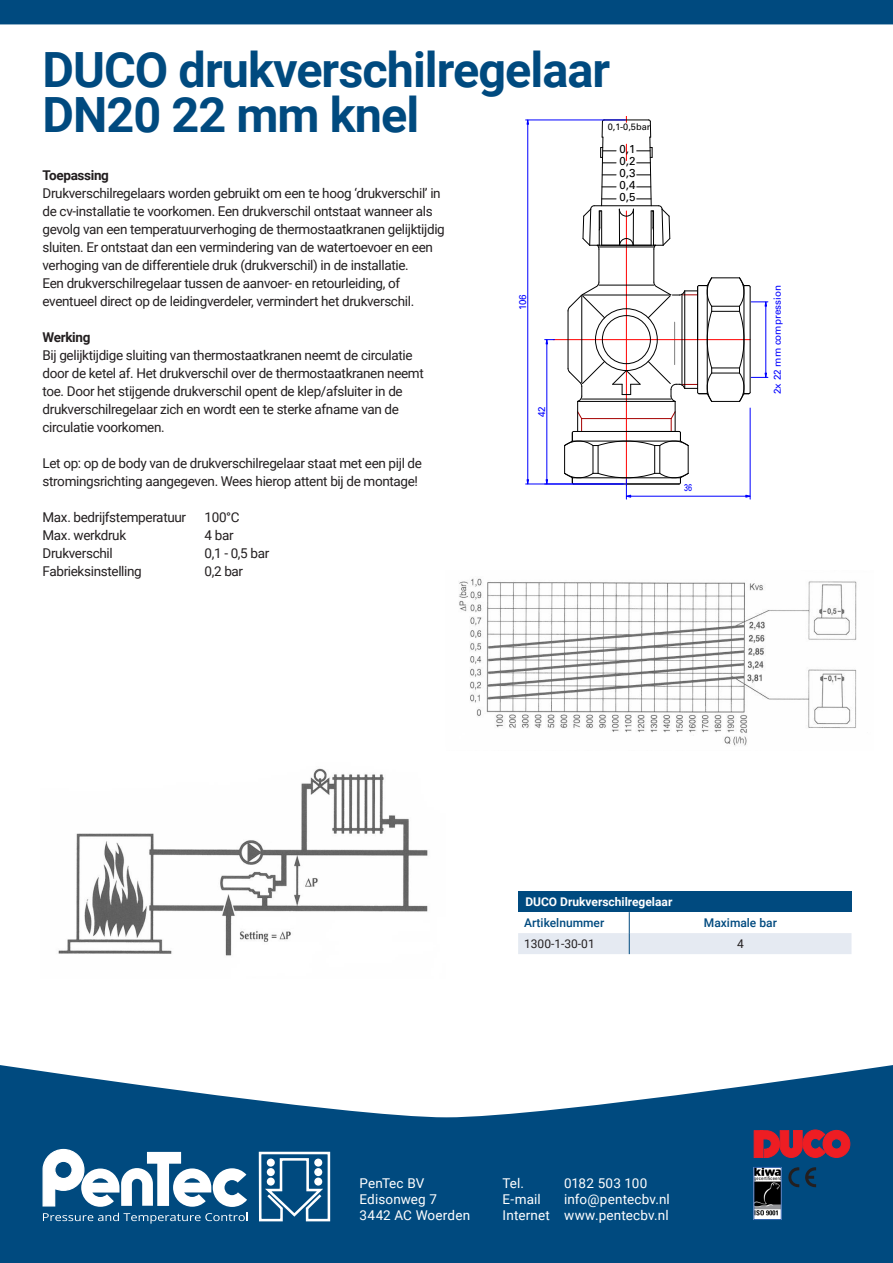
<style>
.page{position:relative;width:893px;height:1263px;background:#004a7f}
.page>*{position:absolute;margin:0;border:0;box-sizing:border-box;transform-origin:0 0}
.t1{font:700 48.6px "Roboto";letter-spacing:-.02em;color:#004a7f}
.t2{font:13.5px/18px "Roboto";letter-spacing:-.025em;color:#231f20}
.t3{font:13.5px/16.2px "Roboto";letter-spacing:.01em;color:#fff}
.t4{font:700 13.5px "Roboto";letter-spacing:-.025em;color:#231f20}
.t5{font:700 12px "Roboto";color:#fff}
.t6{font:500 12px "Roboto";color:#004a7f}
.t7{font:12px "Roboto";color:#231f20}
.t8{font:11.55px/11.7px "Univers";color:#000}
.t9{font:9.9px "Univers";color:#00f}
.t10{font:9.9px "Univers";color:#00f;scale:.72 1}
.t11{font:9.3px "Univers";color:#000}
</style>
<div class="page">
<svg style="left:42px;top:1148px;width:205px;height:59px"></svg>
<svg style="left:43px;top:1213px;width:205px;height:11px"></svg>
<svg style="left:258px;top:1151px;width:73px;height:71px"></svg>
<div style="left:267px;top:1158px;width:8px;height:8px;background:#fff;border-radius:50%"></div>
<div style="left:267px;top:1177px;width:8px;height:8px;background:#fff;border-radius:50%"></div>
<div style="left:267px;top:1168px;width:8px;height:8px;background:#fff;border-radius:50%"></div>
<div style="left:314px;top:1158px;width:8px;height:8px;background:#fff;border-radius:50%"></div>
<div style="left:314px;top:1177px;width:8px;height:8px;background:#fff;border-radius:50%"></div>
<div style="left:314px;top:1168px;width:8px;height:8px;background:#fff;border-radius:50%"></div>
<div style="left:0;top:24px;width:893px;height:1093px;background:#fff"></div>
<img style="left:756px;top:1169px;width:23px;height:49px">
<div style="left:754px;top:1167px;width:27px;height:53px;border:1px solid #275caa"></div>
<svg style="left:788px;top:1167px;width:11px;height:20px"></svg>
<svg style="left:805px;top:1167px;width:11px;height:21px"></svg>
<svg style="left:763px;top:1130px;width:87px;height:28px"></svg>
<div style="left:754px;top:1131px;width:9px;height:27px;background:#ee1d23"></div>
<div style="left:754px;top:1130px;width:9px;height:28px;border:1px solid #ee1d23"></div>
<div style="left:518px;top:891px;width:333px;height:21px;background:#004a7f"></div>
<svg style="left:518px;top:912px;width:333px;height:42px"></svg>
<div style="left:517px;top:117px;width:265px;height:383px;background:#fff"></div>
<hr style="left:553px;top:339px;width:197px;height:1px;background:#f00">
<hr style="left:626px;top:211px;width:1px;height:275px;background:#f00">
<hr style="left:675px;top:401px;width:1px;height:30px;background:#000">
<hr style="left:577px;top:401px;width:1px;height:30px;background:#000">
<hr style="left:582px;top:399px;width:89px;height:1px;background:#000">
<hr style="left:578px;top:401px;width:97px;height:1px;background:#000">
<hr style="left:583px;top:295px;width:87px;height:1px;background:#000">
<hr style="left:581px;top:296px;width:1px;height:87px;background:#000">
<hr style="left:568px;top:311px;width:1px;height:57px;background:#000">
<svg style="left:568px;top:361px;width:37px;height:41px"></svg>
<svg style="left:612px;top:370px;width:29px;height:25px"></svg>
<div style="left:602px;top:315px;width:49px;height:49px;border:1px solid #000;border-radius:50%"></div>
<hr style="left:599px;top:285px;width:55px;height:1px;background:#000">
<svg style="left:568px;top:282px;width:37px;height:36px"></svg>
<hr style="left:599px;top:249px;width:1px;height:33px;background:#000">
<hr style="left:654px;top:249px;width:1px;height:33px;background:#000">
<svg style="left:582px;top:117px;width:88px;height:133px"></svg>
<hr style="left:526px;top:120px;width:99px;height:1px;background:#00f">
<hr style="left:526px;top:484px;width:99px;height:1px;background:#00f">
<hr style="left:527px;top:124px;width:1px;height:356px;background:#00f">
<svg style="left:526px;top:119px;width:3px;height:6px"></svg>
<svg style="left:526px;top:479px;width:3px;height:6px"></svg>
<hr style="left:547px;top:344px;width:1px;height:136px;background:#00f">
<svg style="left:545px;top:339px;width:10px;height:5px"></svg>
<svg style="left:546px;top:479px;width:2px;height:6px"></svg>
<hr style="left:750px;top:408px;width:1px;height:91px;background:#00f">
<hr style="left:631px;top:496px;width:115px;height:1px;background:#00f">
<svg style="left:745px;top:495px;width:6px;height:3px"></svg>
<svg style="left:564px;top:411px;width:125px;height:88px"></svg>
<svg style="left:648px;top:277px;width:120px;height:125px"></svg>
<img style="left:445px;top:571px;width:429px;height:179px">
<img style="left:40px;top:747px;width:406px;height:231px">
<p class="t1" style="left:43px;top:36px;width:569px">DUCO drukverschilregelaar</p>
<p class="t1" style="left:43px;top:81px;width:378px">DN20 22 mm knel</p>
<p class="t4" style="left:43px;top:166px;width:68px">Toepassing</p>
<p class="t2" style="left:43px;top:184px;width:404px">Drukverschilregelaars worden gebruikt om een te hoog ‘drukverschil’ in de cv-installatie te voorkomen. Een drukverschil ontstaat wanneer als gevolg van een temperatuurverhoging de thermostaatkranen gelijktijdig sluiten. Er ontstaat dan een vermindering van de watertoevoer en een verhoging van de differentiele druk (drukverschil) in de installatie.<br>Een drukverschilregelaar tussen de aanvoer- en retourleiding, of eventueel direct op de leidingverdeler, vermindert het drukverschil.</p>
<p class="t4" style="left:43px;top:328px;width:49px">Werking</p>
<p class="t2" style="left:43px;top:346px;width:383px">Bij gelijktijdige sluiting van thermostaatkranen neemt de circulatie door de ketel af. Het drukverschil over de thermostaatkranen neemt toe. Door het stijgende drukverschil opent de klep/afsluiter in de drukverschilregelaar zich en wordt een te sterke afname van de circulatie voorkomen.</p>
<p class="t2" style="left:43px;top:454px;width:381px">Let op: op de body van de drukverschilregelaar staat met een pijl de stromingsrichting aangegeven. Wees hierop attent bij de montage!</p>
<p class="t2" style="left:43px;top:508px;width:145px">Max. bedrijfstemperatuur</p>
<p class="t2" style="left:205px;top:508px;width:37px">100°C</p>
<p class="t2" style="left:43px;top:526px;width:85px">Max. werkdruk</p>
<p class="t2" style="left:205px;top:526px;width:31px">4 bar</p>
<p class="t2" style="left:43px;top:544px;width:72px">Drukverschil</p>
<p class="t2" style="left:205px;top:544px;width:66px">0,1 - 0,5 bar</p>
<p class="t2" style="left:43px;top:562px;width:101px">Fabrieksinstelling</p>
<p class="t2" style="left:205px;top:562px;width:40px">0,2 bar</p>
<p class="t11" style="left:608px;top:121px;width:44px">0,1-0,5bar</p>
<p class="t8" style="left:619px;top:143px;width:18px">0,1</p>
<p class="t8" style="left:619px;top:155px;width:18px">0,2<br>0,3</p>
<p class="t8" style="left:619px;top:179px;width:18px">0,4<br>0,5</p>
<p class="t9" style="left:517px;top:310px;width:17px;rotate:-90deg">106</p>
<p class="t9" style="left:536px;top:417px;width:12px;rotate:-90deg">42</p>
<p class="t10" style="left:684px;top:482px;width:13px">36</p>
<p class="t9" style="left:771px;top:394px;width:110px;rotate:-90deg">2x 22 mm compression</p>
<p class="t5" style="left:525px;top:893px;width:149px">DUCO Drukverschilregelaar</p>
<p class="t6" style="left:524px;top:914px;width:82px">Artikelnummer</p>
<p class="t6" style="left:704px;top:914px;width:74px">Maximale bar</p>
<p class="t7" style="left:524px;top:935px;width:72px">1300-1-30-01</p>
<p class="t7" style="left:737px;top:935px;width:8px">4</p>
<p class="t3" style="left:360px;top:1174px;width:112px">PenTec BV<br>Edisonweg 7<br>3442 AC Woerden</p>
<p class="t3" style="left:503px;top:1174px;width:23px">Tel.</p>
<p class="t3" style="left:564px;top:1174px;width:85px">0182 503 100</p>
<p class="t3" style="left:503px;top:1190px;width:169px;text-align:right">info@pentecbv.nl<br>Internet www.pentecbv.nl</p>
<p class="t3" style="left:503px;top:1190px;width:40px">E-mail</p>
</div>
